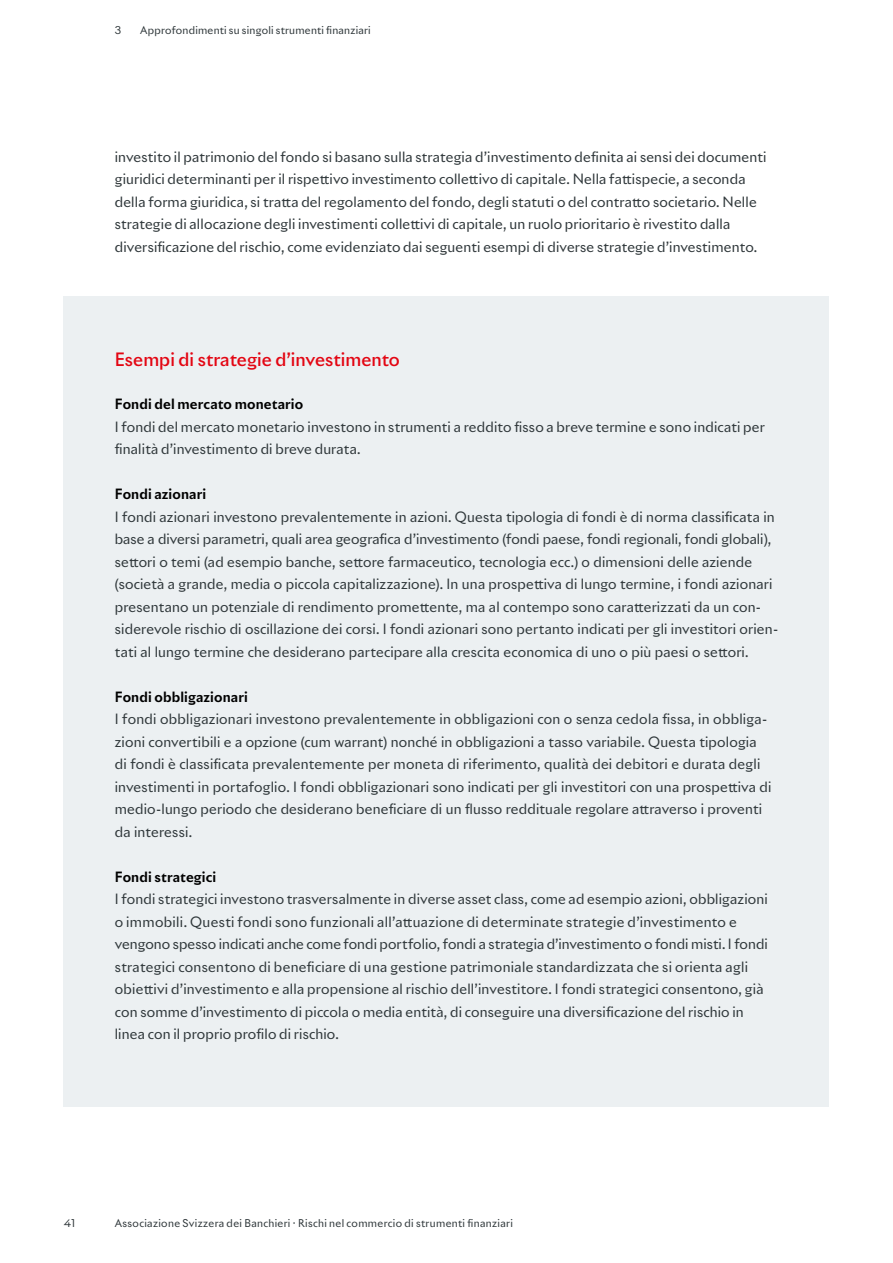
<style>
.page{position:relative;width:893px;height:1263px;background:#fff}
.page>*{position:absolute;margin:0;border:0;box-sizing:border-box;transform-origin:0 0}
.t1{font:500 18px "Riviera Nights";color:#e30613}
.t2{font:13.8px/22.5px "Riviera Nights";letter-spacing:.015em;color:#30383b}
.t3{font:700 13.8px "Riviera Nights";letter-spacing:.01em;color:#000}
.t4{font:10.5px "Riviera Nights";letter-spacing:.03em;color:#30383b}
</style>
<div class="page">
<div style="left:64px;top:297px;width:765px;height:810px;background:#ecf0f2"></div>
<p class="t4" style="left:115px;top:23px;width:8px">3</p>
<p class="t4" style="left:140px;top:23px;width:232px">Approfondimenti su singoli strumenti finanziari</p>
<p class="t2" style="left:115px;top:145px;width:653px">investito il patrimonio del fondo si basano sulla strategia d’investimento definita ai sensi dei documenti giuridici determinanti per il rispettivo investimento collettivo di capitale. Nella fattispecie, a seconda della forma giuridica, si tratta del regolamento del fondo, degli statuti o del contratto societario. Nelle strategie di allocazione degli investimenti collettivi di capitale, un ruolo prioritario è rivestito dalla diversificazione del rischio, come evidenziato dai seguenti esempi di diverse strategie d’investimento.</p>
<h1 class="t1" style="left:115px;top:348px;width:287px">Esempi di strategie d’investimento</h1>
<p class="t3" style="left:115px;top:395px;width:190px">Fondi del mercato monetario</p>
<p class="t2" style="left:115px;top:415px;width:652px">I fondi del mercato monetario investono in strumenti a reddito fisso a breve termine e sono indicati per finalità d’investimento di breve durata.</p>
<p class="t3" style="left:115px;top:485px;width:93px">Fondi azionari</p>
<p class="t2" style="left:115px;top:505px;width:665px">I fondi azionari investono prevalentemente in azioni. Questa tipologia di fondi è di norma classificata in base a diversi parametri, quali area geografica d’investimento (fondi paese, fondi regionali, fondi globali), settori o temi (ad esempio banche, settore farmaceutico, tecnologia ecc.) o dimensioni delle aziende (società a grande, media o piccola capitalizzazione). In una prospettiva di lungo termine, i fondi azionari presentano un potenziale di rendimento promettente, ma al contempo sono caratterizzati da un con&shy;siderevole rischio di oscillazione dei corsi. I fondi azionari sono pertanto indicati per gli investitori orien&shy;tati al lungo termine che desiderano partecipare alla crescita economica di uno o più paesi o settori.</p>
<p class="t3" style="left:115px;top:688px;width:135px">Fondi obbligazionari</p>
<p class="t2" style="left:115px;top:708px;width:658px">I fondi obbligazionari investono prevalentemente in obbligazioni con o senza cedola fissa, in obbliga&shy;zioni convertibili e a opzione (cum warrant) nonché in obbligazioni a tasso variabile. Questa tipologia di fondi è classificata prevalentemente per moneta di riferimento, qualità dei debitori e durata degli investimenti in portafoglio. I fondi obbligazionari sono indicati per gli investitori con una prospettiva di medio-lungo periodo che desiderano beneficiare di un flusso reddituale regolare attraverso i proventi da interessi.</p>
<p class="t3" style="left:115px;top:868px;width:103px">Fondi strategici</p>
<p class="t2" style="left:115px;top:888px;width:655px">I fondi strategici investono trasversalmente in diverse asset class, come ad esempio azioni, obbligazioni o immobili. Questi fondi sono funzionali all’attuazione di determinate strategie d’investimento e vengono spesso indicati anche come fondi portfolio, fondi a strategia d’investimento o fondi misti. I fondi strategici consentono di beneficiare di una gestione patrimoniale standardizzata che si orienta agli obiettivi d’investimento e alla propensione al rischio dell’investitore. I fondi strategici consentono, già con somme d’investimento di piccola o media entità, di conseguire una diversificazione del rischio in linea con il proprio profilo di rischio.</p>
<p class="t4" style="left:64px;top:1217px;width:13px">41</p>
<p class="t4" style="left:115px;top:1217px;width:400px">Associazione Svizzera dei Banchieri · Rischi nel commercio di strumenti finanziari</p>
</div>
